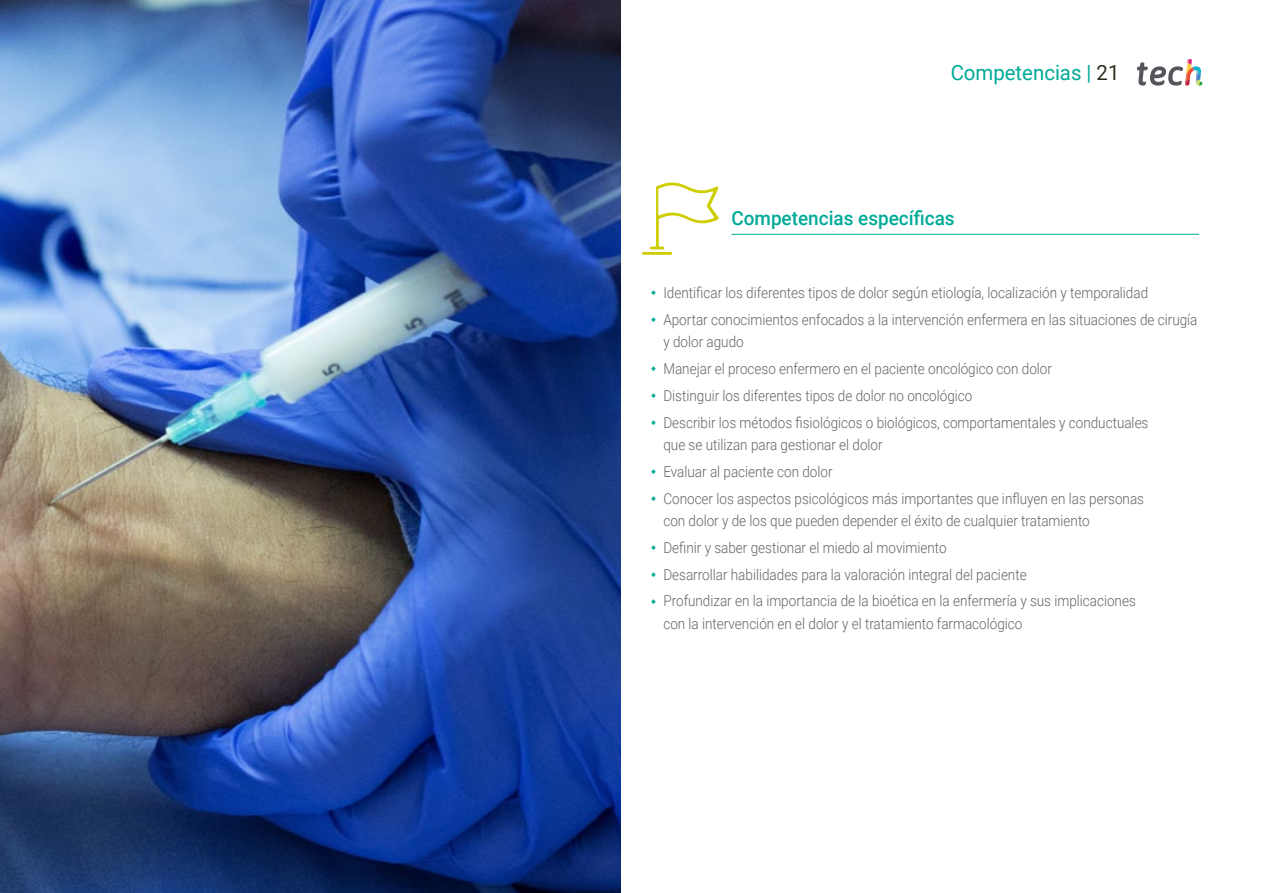
<style>
.page{position:relative;width:1263px;height:893px;background:#fff}
.page>*{position:absolute;margin:0;border:0;box-sizing:border-box;transform-origin:0 0}
.t1{font:21px "Roboto";color:#00aa97}
.t2{font:500 19.5px "Roboto";color:#00aa97}
.t3{font:300 15px/26.7px "Roboto";color:#61646a;scale:.9 1}
.s1{color:#312e20}
</style>
<div class="page">
<img style="left:0;top:0;width:621px;height:893px">
<hr style="left:731px;top:234px;width:468px;height:1px;background:#00aa97">
<hr style="left:642px;top:252px;width:30px;height:3px;background:#cdce00">
<svg style="left:650px;top:182px;width:69px;height:67px"></svg>
<svg style="left:1137px;top:59px;width:65px;height:27px"></svg>
<h1 class="t1" style="left:951px;top:57px;width:170px">Competencias | <span class="s1">21</span></h1>
<h2 class="t2" style="left:731px;top:205px;width:225px">Competencias específicas</h2>
<p class="t3" style="left:663px;top:279px;width:595px">Identificar los diferentes tipos de dolor según etiología, localización y temporalidad<br>Aportar conocimientos enfocados a la intervención enfermera en las situaciones de cirugía</p>
<p class="t3" style="left:663px;top:328px;width:540px">y dolor agudo<br>Manejar el proceso enfermero en el paciente oncológico con dolor<br>Distinguir los diferentes tipos de dolor no oncológico<br>Describir los métodos fisiológicos o biológicos, comportamentales y conductuales</p>
<p class="t3" style="left:663px;top:431px;width:536px">que se utilizan para gestionar el dolor<br>Evaluar al paciente con dolor<br>Conocer los aspectos psicológicos más importantes que influyen en las personas</p>
<p class="t3" style="left:663px;top:507px;width:526px">con dolor y de los que pueden depender el éxito de cualquier tratamiento<br>Definir y saber gestionar el miedo al movimiento<br>Desarrollar habilidades para la valoración integral del paciente<br>Profundizar en la importancia de la bioética en la enfermería y sus implicaciones</p>
<p class="t3" style="left:663px;top:610px;width:400px">con la intervención en el dolor y el tratamiento farmacológico</p>
</div>
